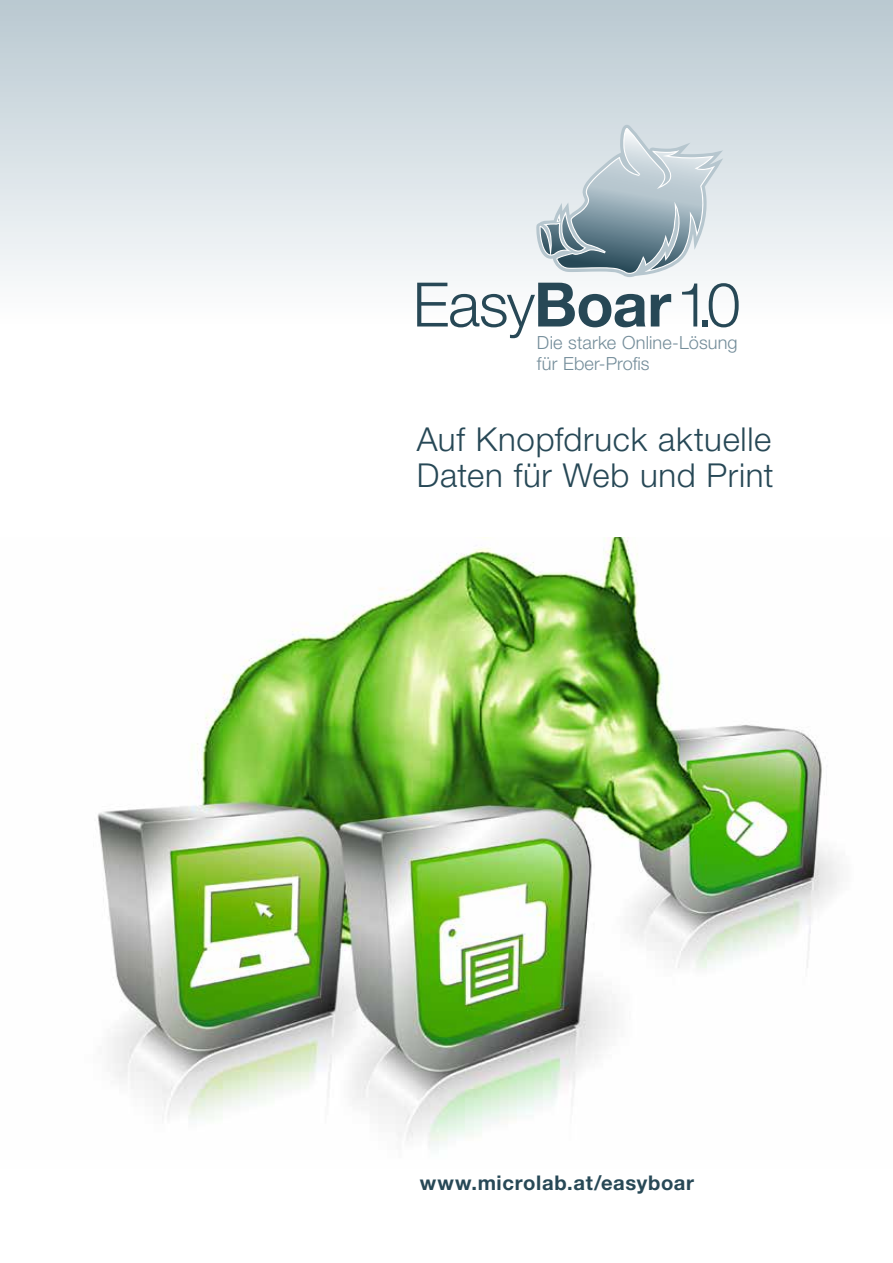
<style>
.page{position:relative;width:893px;height:1263px;background:#fff}
.page>*{position:absolute;margin:0;border:0;box-sizing:border-box;transform-origin:0 0}
.t1{font:300 61.35px "Helvetica Neue LT Pro";color:#274856}
.t2{font:300 33px/36px "Helvetica Neue LT Pro";letter-spacing:.02em;color:#274856}
.t3{font:700 20.25px "Helvetica Neue LT Pro";letter-spacing:.03em;color:#274856}
.t4{font:300 18.15px/21px "Helvetica Neue LT Pro";letter-spacing:.005em;color:#748d9a}
.s1{font-weight:700}
</style>
<div class="page">
<img style="left:97px;top:538px;width:743px;height:609px">
<div style="left:0;top:0;width:893px;height:327px;background:linear-gradient(to bottom,#b9c8d1,#feffff)"></div>
<svg style="left:536px;top:125px;width:187px;height:152px"></svg>
<h1 class="t1" style="left:413px;top:267px;width:329px">Easy<span class="s1">Boar</span>1.0</h1>
<p class="t4" style="left:537px;top:332px;width:202px">Die starke Online-Lösung für Eber-Profis</p>
<p class="t2" style="left:417px;top:420px;width:358px">Auf Knopfdruck aktuelle<br>Daten für Web und Print</p>
<p class="t3" style="left:420px;top:1170px;width:276px">www.microlab.at/easyboar</p>
</div>
